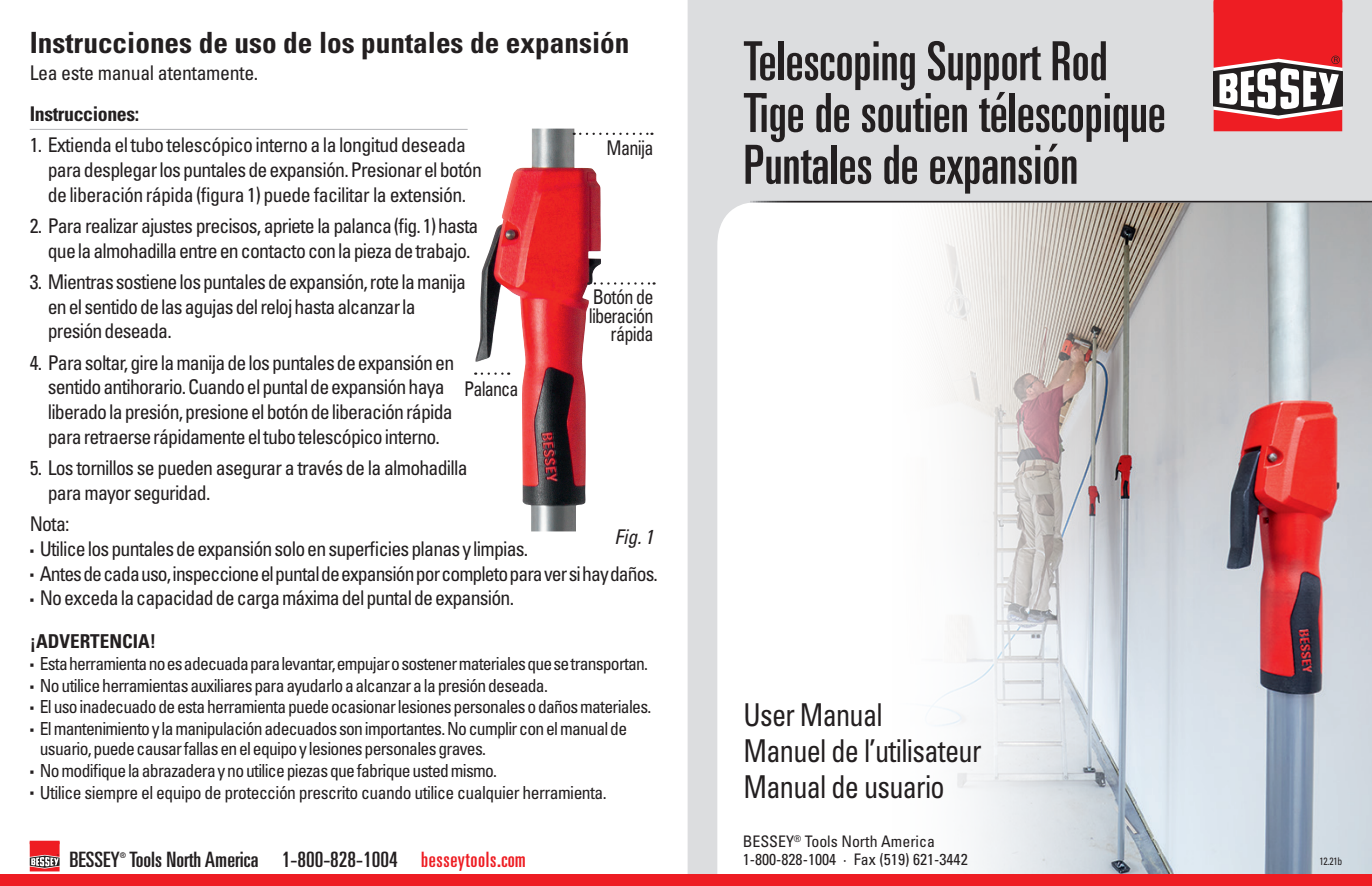
<style>
.page{position:relative;width:1372px;height:886px;background:#fff}
.page>*{position:absolute;margin:0;border:0;box-sizing:border-box;transform-origin:0 0}
.t1{font:ultra-condensed 54px/51.8px "Univers LT";color:#231f20}
.t2{font:condensed 31.5px/36px "Univers LT";letter-spacing:-.025em;color:#231f20;scale:.9 1}
.Headings{font:700 condensed 29.25px "Univers LT";color:#231f20}
.t3{font:ultra-condensed 21.15px "Univers LT";color:#231f20;scale:1.1 1}
.bullets_body{font:condensed 20.25px/24.8px "Univers";letter-spacing:-.04em;color:#231f20}
.Body_FR{font:condensed 20.25px/18.7px "Univers";letter-spacing:-.045em;color:#231f20;text-align:right;scale:.9 1}
.bullets_body-2{font:condensed 20.25px "Univers";letter-spacing:-.02em;color:#231f20}
.bullets_body-3{font:700 condensed 20.25px "Univers";letter-spacing:-.02em;color:#231f20}
.Body_FR-2{font:italic condensed 20.25px "Univers";color:#231f20}
.sub_head{font:700 condensed 19.12px "Univers LT";color:#231f20}
.t4{font:condensed 18px/20.2px "Univers";letter-spacing:-.04em;color:#231f20}
.t5{font:condensed 15.97px "Univers LT";color:#231f20}
.t6{font:condensed 10.58px "Univers LT";color:#231f20;scale:.9 1}
.t7{font:ultra-condensed 7.88px "Univers LT";color:#231f20}
.s1{font-family:"Minion Pro";font-stretch:normal;font-size:11.25px}
.s2{color:#ee1d23}
</style>
<div class="page">
<hr style="left:30px;top:129px;width:438px;height:1px;background:#bcbdc0">
<img style="left:475px;top:129px;width:126px;height:402px">
<svg style="left:574px;top:133px;width:78px;height:2px"></svg>
<svg style="left:595px;top:282px;width:59px;height:3px"></svg>
<svg style="left:482px;top:372px;width:27px;height:3px"></svg>
<svg style="left:687px;top:0;width:685px;height:874px"></svg>
<hr style="left:747px;top:201px;width:625px;height:1px;background:#fff">
<div style="left:1213px;top:0;width:129px;height:12px;background:#ee1d23"></div>
<svg style="left:1213px;top:1px;width:129px;height:130px"></svg>
<div style="left:0;top:874px;width:1372px;height:12px;background:#ee1d23"></div>
<hr style="left:30px;top:840px;width:30px;height:4px;background:#fac0c2">
<svg style="left:30px;top:841px;width:30px;height:30px"></svg>
<p class="Headings" style="left:30px;top:25px;width:601px">Instrucciones de uso de los puntales de expansión</p>
<p class="bullets_body-2" style="left:30px;top:60px;width:230px">Lea este manual atentamente.</p>
<p class="bullets_body-3" style="left:30px;top:101px;width:111px">Instrucciones:</p>
<p class="bullets_body" style="left:48px;top:132px;width:436px;text-indent:-18px">1. Extienda el tubo telescópico interno a la longitud deseada para desplegar los puntales de expansión. Presionar el botón de liberación rápida (figura 1) puede facilitar la extensión.</p>
<p class="bullets_body" style="left:30px;top:213px;width:450px;text-align:center">2. Para realizar ajustes precisos, apriete la palanca (fig. 1) hasta que la almohadilla entre en contacto con la pieza de trabajo.</p>
<p class="bullets_body" style="left:48px;top:269px;width:420px;text-indent:-18px">3. Mientras sostiene los puntales de expansión, rote la manija en el sentido de las agujas del reloj hasta alcanzar la presión deseada.</p>
<p class="bullets_body" style="left:48px;top:349px;width:408px;text-indent:-18px">4. Para soltar, gire la manija de los puntales de expansión en sentido antihorario. Cuando el puntal de expansión haya liberado la presión, presione el botón de liberación rápida para retraerse rápidamente el tubo telescópico interno.</p>
<p class="bullets_body" style="left:48px;top:455px;width:421px;text-indent:-18px">5. Los tornillos se pueden asegurar a través de la almohadilla para mayor seguridad.</p>
<p class="bullets_body" style="left:30px;top:511px;width:41px">Nota:</p>
<p class="bullets_body" style="left:30px;top:535px;width:500px"><span class="s1">■</span> Utilice los puntales de expansión solo en superficies planas y limpias.</p>
<p class="bullets_body" style="left:30px;top:560px;width:629px"><span class="s1">■</span> Antes de cada uso, inspeccione el puntal de expansión por completo para ver si hay daños.</p>
<p class="bullets_body" style="left:30px;top:585px;width:486px"><span class="s1">■</span> No exceda la capacidad de carga máxima del puntal de expansión.</p>
<p class="sub_head" style="left:30px;top:629px;width:128px">¡ADVERTENCIA!</p>
<p class="t4" style="left:30px;top:653px;width:620px"><span class="s1">■</span> Esta herramienta no es adecuada para levantar, empujar o sostener materiales que se transportan.</p>
<p class="t4" style="left:30px;top:675px;width:520px"><span class="s1">■</span> No utilice herramientas auxiliares para ayudarlo a alcanzar a la presión deseada.</p>
<p class="t4" style="left:30px;top:696px;width:623px"><span class="s1">■</span> El uso inadecuado de esta herramienta puede ocasionar lesiones personales o daños materiales.</p>
<p class="t4" style="left:40px;top:718px;width:589px;text-indent:-10px"><span class="s1">■</span> El mantenimiento y la manipulación adecuados son importantes. No cumplir con el manual de usuario, puede causar fallas en el equipo y lesiones personales graves.</p>
<p class="t4" style="left:30px;top:760px;width:469px"><span class="s1">■</span> No modifique la abrazadera y no utilice piezas que fabrique usted mismo.</p>
<p class="t4" style="left:30px;top:781px;width:578px"><span class="s1">■</span> Utilice siempre el equipo de protección prescrito cuando utilice cualquier herramienta.</p>
<p class="Body_FR" style="left:606px;top:138px;width:54px">Manija</p>
<p class="Body_FR" style="left:589px;top:287px;width:73px">Botón de liberación rápida</p>
<p class="Body_FR" style="left:464px;top:378px;width:62px">Palanca</p>
<p class="Body_FR-2" style="left:614px;top:524px;width:41px">Fig. 1</p>
<p class="t1" style="left:743px;top:35px;width:424px">Telescoping Support Rod<br>Tige de soutien télescopique<br>Puntales de expansión</p>
<p class="t2" style="left:743px;top:696px;width:266px">User Manual<br>Manuel de l’utilisateur<br>Manual de usuario</p>
<p class="t5" style="left:743px;top:831px;width:194px">BESSEY<sup>®</sup> Tools North America</p>
<p class="t5" style="left:743px;top:849px;width:226px">1-800-828-1004 · Fax (519) 621-3442</p>
<p class="t3" style="left:69px;top:847px;width:47px">BESSEY</p>
<p class="t6" style="left:1319px;top:854px;width:27px">12.21b</p>
<p class="t7" style="left:120px;top:850px;width:8px">®</p>
<p class="t3" style="left:130px;top:847px;width:362px">Tools North America 1-800-828-1004 <span class="s2">besseytools.com</span></p>
</div>
